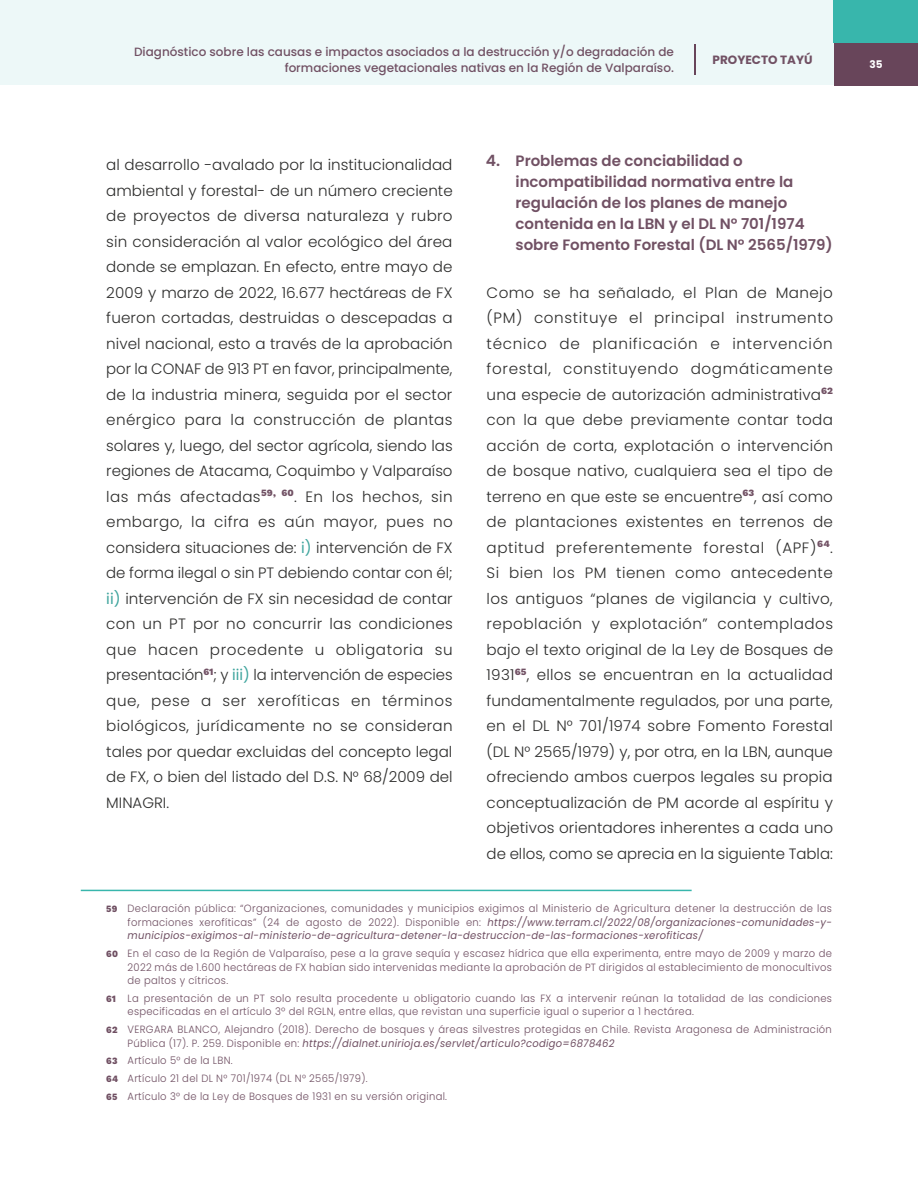
<style>
.page{position:relative;width:918px;height:1188px;background:#fff}
.page>*{position:absolute;margin:0;border:0;box-sizing:border-box;transform-origin:0 0}
.t1{font:300 15px/25.5px "Poppins";color:#2d2d2c;text-align:justify}
.t2{font:600 15px/21px "Poppins";color:#715164}
.t3{font:500 12px/16.5px "Poppins";color:#715164;text-align:right}
.t4{font:700 12px "Poppins";color:#715164}
.t5{font:300 10.5px/13.5px "Poppins";letter-spacing:.03em;color:#6f4f62;scale:.95 1}
.t6{font:700 10.5px "Poppins";color:#fff}
.s1{font-weight:400;color:#3ea49d}
.s2{font-size:15.6px}
.s3{font-family:"Work Sans";font-weight:800;font-size:9.6px}
.s4{font-weight:400;font-style:italic}
</style>
<div class="page">
<div style="left:0;top:0;width:918px;height:85px;background:#edf8f8"></div>
<div style="left:834px;top:0;width:84px;height:85px;background:#68455a"></div>
<div style="left:834px;top:0;width:84px;height:43px;background:#38b6ac"></div>
<hr style="left:694px;top:44px;width:2px;height:31px;background:#68455a">
<hr style="left:81px;top:890px;width:611px;height:1px;background:#38b6ac">
<p class="t3" style="left:134px;top:44px;width:541px">Diagnóstico sobre las causas e impactos asociados a la destrucción y/o degradación de formaciones vegetacionales nativas en la Región de Valparaíso.</p>
<p class="t4" style="left:713px;top:52px;width:101px">PROYECTO TAYÚ</p>
<p class="t1" style="left:106px;top:152px;width:348px">al desarrollo -avalado por la institucionalidad ambiental y forestal- de un número creciente de proyectos de diversa naturaleza y rubro sin consideración al valor ecológico del área donde se emplazan. En efecto, entre mayo de 2009 y marzo de 2022, 16.677 hectáreas de FX fueron cortadas, destruidas o descepadas a nivel nacional, esto a través de la aprobación por la CONAF de 913 PT en favor, principalmente, de la industria minera, seguida por el sector enérgico para la construcción de plantas solares y, luego, del sector agrícola, siendo las regiones de Atacama, Coquimbo y Valparaíso las más afectadas<sup>59,</sup> <sup>60</sup>. En los hechos, sin embargo, la cifra es aún mayor, pues no considera situaciones de: <span class="s1">i)</span> intervención de FX de forma ilegal o sin PT debiendo contar con él; <span class="s1">ii)</span> intervención de FX sin necesidad de contar con un PT por no concurrir las condiciones que hacen procedente u obligatoria su presentación<sup>61</sup>; y <span class="s1">iii)</span> la intervención de especies que, pese a ser xerofíticas en términos biológicos, jurídicamente no se consideran tales por quedar excluidas del concepto legal de FX, o bien del listado del D.S. N° 68/2009 del MINAGRI.</p>
<p class="t2" style="left:516px;top:151px;width:319px;text-indent:-30px"><span class="s2">4.</span> Problemas de conciabilidad o incompatibilidad normativa entre la regulación de los planes de manejo contenida en la LBN y el DL N° 701/1974 sobre Fomento Forestal (DL N° 2565/1979)</p>
<p class="t1" style="left:487px;top:280px;width:348px">Como se ha señalado, el Plan de Manejo (PM) constituye el principal instrumento técnico de planificación e intervención forestal, constituyendo dogmáticamente una especie de autorización administrativa<sup>62 </sup>con la que debe previamente contar toda acción de corta, explotación o intervención de bosque nativo, cualquiera sea el tipo de terreno en que este se encuentre<sup>63</sup>, así como de plantaciones existentes en terrenos de aptitud preferentemente forestal (APF)<sup>64</sup>.<br>Si bien los PM tienen como antecedente los antiguos “planes de vigilancia y cultivo, repoblación y explotación” contemplados bajo el texto original de la Ley de Bosques de 1931<sup>65</sup>, ellos se encuentran en la actualidad fundamentalmente regulados, por una parte, en el DL N° 701/1974 sobre Fomento Forestal (DL N° 2565/1979) y, por otra, en la LBN, aunque ofreciendo ambos cuerpos legales su propia conceptualización de PM acorde al espíritu y objetivos orientadores inherentes a cada uno de ellos, como se aprecia en la siguiente Tabla:</p>
<p class="t5" style="left:128px;top:902px;width:743px;text-align:justify;text-indent:-21px"><span class="s3">59</span> Declaración pública: “Organizaciones, comunidades y municipios exigimos al Ministerio de Agricultura detener la destrucción de las formaciones xerofíticas” (24 de agosto de 2022). Disponible en: <span class="s4">https://www.terram.cl/2022/08/organizaciones-comunidades-y&shy;municipios-exigimos-al-ministerio-de-agricultura-detener-la-destruccion-de-las-formaciones-xerofiticas/</span></p>
<p class="t5" style="left:128px;top:947px;width:743px;text-align:justify;text-indent:-21px"><span class="s3">60</span> En el caso de la Región de Valparaíso, pese a la grave sequía y escasez hídrica que ella experimenta, entre mayo de 2009 y marzo de 2022 más de 1.600 hectáreas de FX habían sido intervenidas mediante la aprobación de PT dirigidos al establecimiento de monocultivos de paltos y cítricos.</p>
<p class="t5" style="left:128px;top:992px;width:743px;text-indent:-21px"><span class="s3">61</span> La presentación de un PT solo resulta procedente u obligatorio cuando las FX a intervenir reúnan la totalidad de las condiciones especificadas en el artículo 3º del RGLN, entre ellas, que revistan una superficie igual o superior a 1 hectárea.</p>
<p class="t5" style="left:128px;top:1023px;width:743px;text-indent:-21px"><span class="s3">62</span> VERGARA BLANCO, Alejandro (2018). Derecho de bosques y áreas silvestres protegidas en Chile. Revista Aragonesa de Administración<br>Pública (17). P. 259. Disponible en: <span class="s4">https://dialnet.unirioja.es/servlet/articulo?codigo=6878462</span></p>
<p class="t5" style="left:106px;top:1052px;width:360px;line-height:17.7px"><span class="s3">63</span> Artículo 5° de la LBN.<br><span class="s3">64</span> Artículo 21 del DL N° 701/1974 (DL N° 2565/1979).<br><span class="s3">65</span> Artículo 3° de la Ley de Bosques de 1931 en su versión original.</p>
<p class="t6" style="left:870px;top:58px;width:15px">35</p>
</div>
